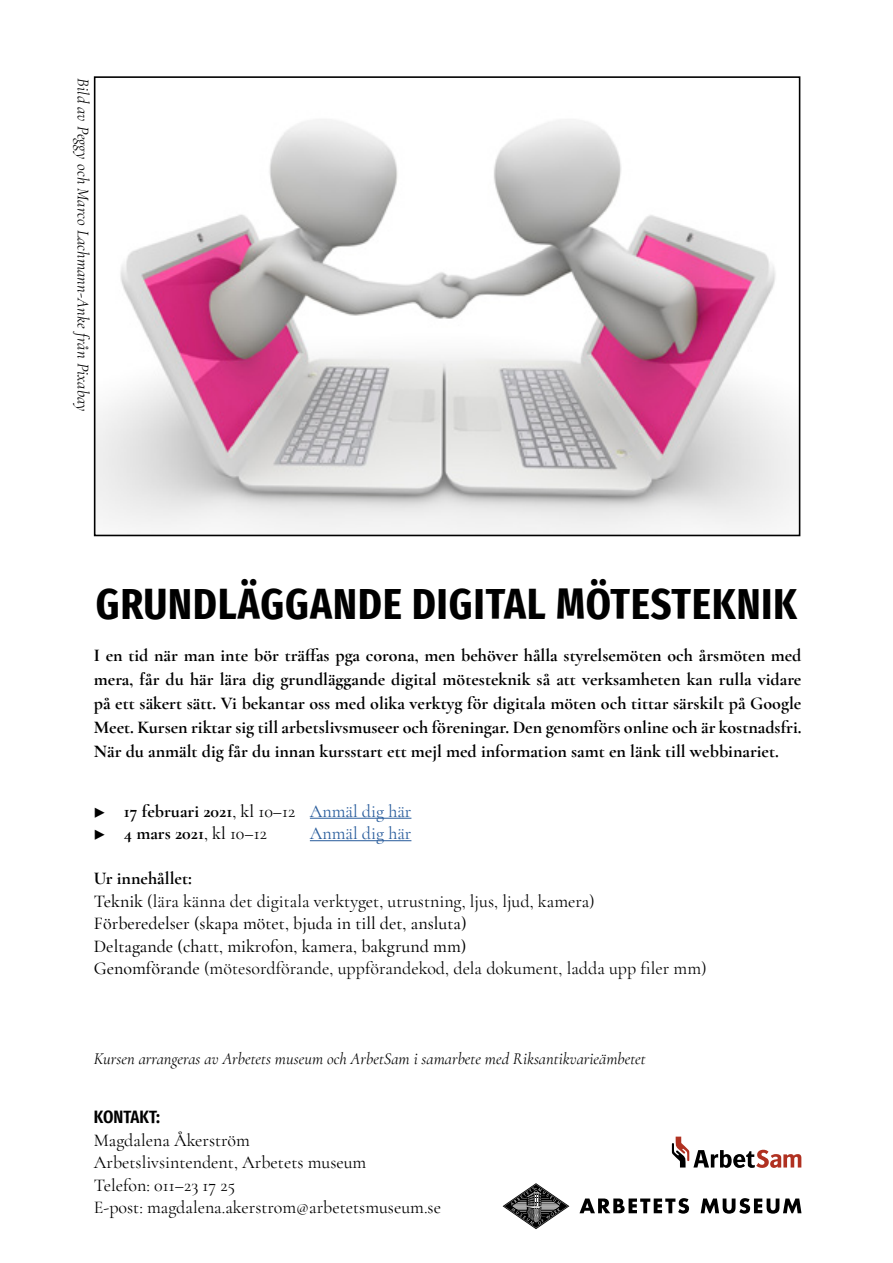
<style>
.page{position:relative;width:893px;height:1263px;background:#fff}
.page>*{position:absolute;margin:0;border:0;box-sizing:border-box;transform-origin:0 0}
.t1{font:700 extra-condensed 43.5px "Fira Sans";letter-spacing:.025em;color:#000}
.t2{font:700 18px/24px "Cormorant Garamond";color:#000;text-align:justify}
.t3{font:18px/22.5px "Cormorant Garamond";color:#000}
.t4{font:18px "Cormorant Garamond";color:#275b9b}
.t5{font:600 extra-condensed 18px "Fira Sans";color:#000}
.t6{font:italic 16.5px "Cormorant Garamond";color:#000}
.s1{font-weight:500}
.s2{font-weight:400}
.s3{font-weight:400;color:#275b9b}
.s4{font-weight:700}
</style>
<div class="page">
<img style="left:97px;top:119px;width:700px;height:414px">
<div style="left:94px;top:76px;width:706px;height:460px;border:2px solid #000"></div>
<svg style="left:579px;top:1198px;width:110px;height:16px"></svg>
<svg style="left:701px;top:1198px;width:100px;height:16px"></svg>
<svg style="left:503px;top:1183px;width:66px;height:46px"></svg>
<svg style="left:672px;top:1136px;width:129px;height:32px"></svg>
<hr style="left:310px;top:818px;width:101px;height:1px;background:#275b9b">
<hr style="left:310px;top:840px;width:101px;height:1px;background:#275b9b">
<p class="t6" style="left:93px;top:78px;width:335px;rotate:90deg">Bild av Peggy och Marco Lachmann-Anke från Pixabay</p>
<h1 class="t1" style="left:96px;top:568px;width:703px">GRUNDLÄGGANDE DIGITAL MÖTESTEKNIK</h1>
<p class="t2" style="left:94px;top:643px;width:709px">I en tid när man inte bör träffas pga corona, men behöver hålla styrelsemöten och årsmöten med mera, får du här lära dig grundläggande digital mötesteknik så att verksamheten kan rulla vidare på ett säkert sätt. Vi bekantar oss med olika verktyg för digitala möten och tittar särskilt på Google Meet. Kursen riktar sig till arbetslivsmuseer och föreningar. Den genomförs online och är kostnadsfri.<br>När du anmält dig får du innan kursstart ett mejl med information samt en länk till webbinariet.</p>
<p class="t2" style="left:94px;top:799px;width:319px">◆ 17 februari 2021<span class="s1">, kl</span> <span class="s2">10–12</span> <span class="s3">Anmäl dig här</span></p>
<p class="t2" style="left:94px;top:821px;width:175px">◆ 4 mars 2021<span class="s1">, kl</span> <span class="s2">10–12</span></p>
<p class="t4" style="left:310px;top:823px;width:103px">Anmäl dig här</p>
<p class="t3" style="left:94px;top:867px;width:614px"><span class="s4">Ur innehållet:<br></span><span class="s1">Teknik</span> (lära känna det digitala verktyget, utrustning, ljus, ljud, kamera)<br><span class="s1">Förberedelser (skapa mötet, bjuda in till det, ansluta)<br>Deltagande (chatt, mikrofon, kamera, bakgrund mm)<br>Genomförande</span> (mötesordförande, uppförandekod, dela dokument, ladda upp filer mm)</p>
<p class="t6" style="left:94px;top:1049px;width:553px">Kursen arrangeras av Arbetets museum och ArbetSam i samarbete med Riksantikvarieämbetet</p>
<p class="t5" style="left:94px;top:1102px;width:68px">KONTAKT:</p>
<p class="t3" style="left:94px;top:1129px;width:349px">Magdalena Åkerström<br>Arbetslivsintendent, Arbetets museum<br>Telefon: 011–23 17 25<br>E-post: magdalena.akerstrom@arbetetsmuseum.se</p>
</div>
